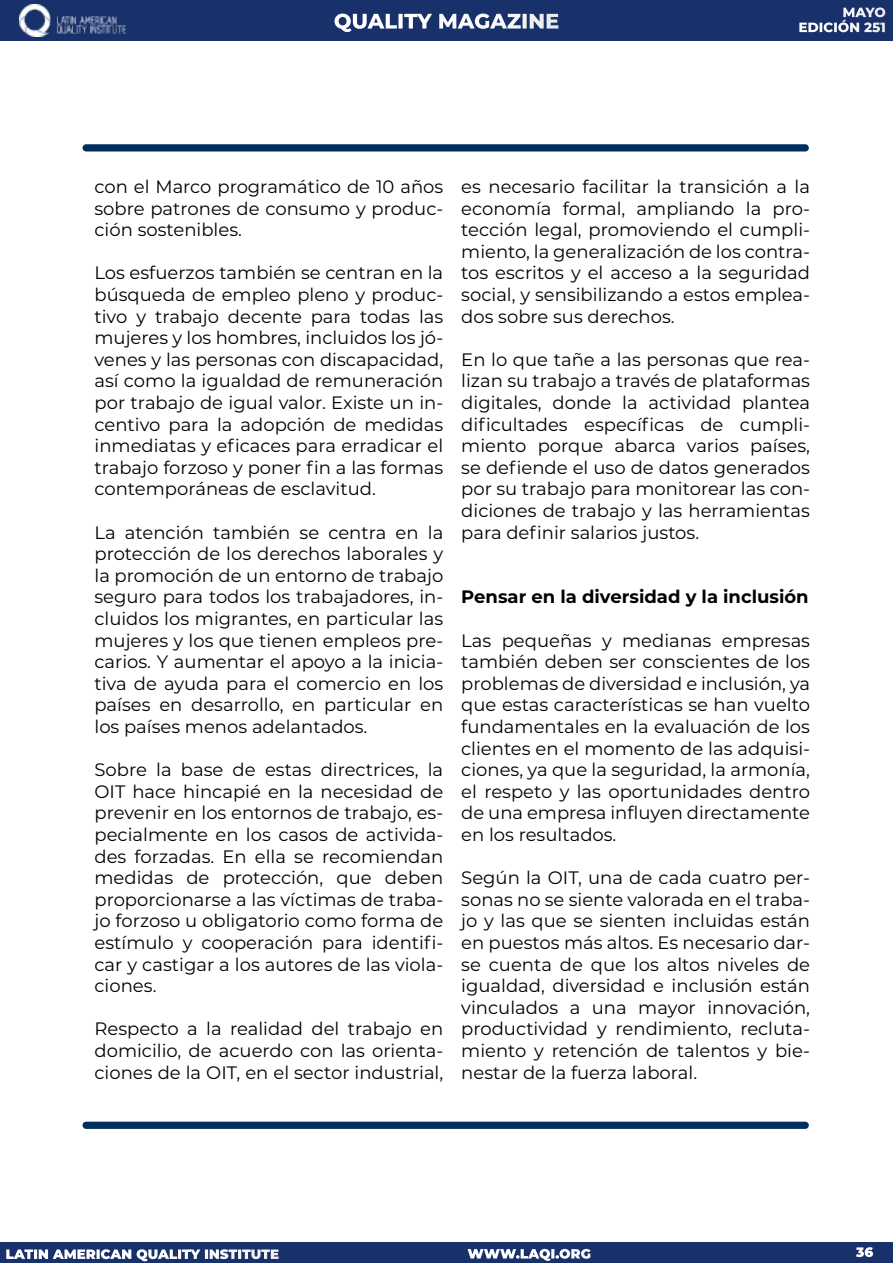
<style>
.page{position:relative;width:893px;height:1263px;background:#fff}
.page>*{position:absolute;margin:0;border:0;box-sizing:border-box;transform-origin:0 0}
.t1{font:800 21px "Montserrat";color:#fff}
.t2{font:18px/21.6px "Montserrat";color:#000;text-align:justify}
.t3{font:700 18px "Montserrat";color:#000}
.t4{font:900 13.5px "Montserrat";color:#fff}
.t5{font:800 13.5px/15px "Montserrat";color:#fff;text-align:right}
</style>
<div class="page">
<div style="left:1px;top:1242px;width:892px;height:21px;background:#18316b"></div>
<div style="left:0;top:0;width:893px;height:40px;background:#18316b"></div>
<img style="left:19px;top:4px;width:106px;height:32px">
<div style="left:83px;top:1122px;width:726px;height:7px;background:#002e5e;border-radius:4px"></div>
<div style="left:83px;top:144px;width:726px;height:7px;background:#002e5e;border-radius:4px"></div>
<p class="t1" style="left:334px;top:6px;width:227px">QUALITY MAGAZINE</p>
<p class="t5" style="left:798px;top:4px;width:89px">MAYO<br>EDICIÓN 251</p>
<p class="t2" style="left:94px;top:175px;width:350px">con el Marco programático de 10 años sobre patrones de consumo y produc&shy;ción sostenibles.</p>
<p class="t2" style="left:94px;top:262px;width:350px">Los esfuerzos también se centran en la búsqueda de empleo pleno y produc&shy;tivo y trabajo decente para todas las mujeres y los hombres, incluidos los jó&shy;venes y las personas con discapacidad, así como la igualdad de remuneración por trabajo de igual valor. Existe un in&shy;centivo para la adopción de medidas inmediatas y eficaces para erradicar el trabajo forzoso y poner fin a las formas contemporáneas de esclavitud.</p>
<p class="t2" style="left:94px;top:521px;width:350px">La atención también se centra en la protección de los derechos laborales y la promoción de un entorno de trabajo seguro para todos los trabajadores, in&shy;cluidos los migrantes, en particular las mujeres y los que tienen empleos pre&shy;carios. Y aumentar el apoyo a la inicia&shy;tiva de ayuda para el comercio en los países en desarrollo, en particular en los países menos adelantados.</p>
<p class="t2" style="left:94px;top:758px;width:350px">Sobre la base de estas directrices, la OIT hace hincapié en la necesidad de prevenir en los entornos de trabajo, es&shy;pecialmente en los casos de activida&shy;des forzadas. En ella se recomiendan medidas de protección, que deben proporcionarse a las víctimas de traba&shy;jo forzoso u obligatorio como forma de estímulo y cooperación para identifi&shy;car y castigar a los autores de las viola&shy;ciones.</p>
<p class="t2" style="left:94px;top:1018px;width:350px">Respecto a la realidad del trabajo en domicilio, de acuerdo con las orienta&shy;ciones de la OIT, en el sector industrial,</p>
<p class="t2" style="left:461px;top:175px;width:350px">es necesario facilitar la transición a la economía formal, ampliando la pro&shy;tección legal, promoviendo el cumpli&shy;miento, la generalización de los contra&shy;tos escritos y el acceso a la seguridad social, y sensibilizando a estos emplea&shy;dos sobre sus derechos.</p>
<p class="t2" style="left:461px;top:348px;width:350px">En lo que tañe a las personas que rea&shy;lizan su trabajo a través de plataformas digitales, donde la actividad plantea dificultades específicas de cumpli&shy;miento porque abarca varios países, se defiende el uso de datos generados por su trabajo para monitorear las con&shy;diciones de trabajo y las herramientas para definir salarios justos.</p>
<p class="t3" style="left:461px;top:584px;width:349px">Pensar en la diversidad y la inclusión</p>
<p class="t2" style="left:461px;top:629px;width:350px">Las pequeñas y medianas empresas también deben ser conscientes de los problemas de diversidad e inclusión, ya que estas características se han vuelto fundamentales en la evaluación de los clientes en el momento de las adquisi&shy;ciones, ya que la seguridad, la armonía, el respeto y las oportunidades dentro de una empresa influyen directamente en los resultados.</p>
<p class="t2" style="left:461px;top:866px;width:350px">Según la OIT, una de cada cuatro per&shy;sonas no se siente valorada en el traba&shy;jo y las que se sienten incluidas están en puestos más altos. Es necesario dar&shy;se cuenta de que los altos niveles de igualdad, diversidad e inclusión están vinculados a una mayor innovación, productividad y rendimiento, recluta&shy;miento y retención de talentos y bie&shy;nestar de la fuerza laboral.</p>
<p class="t4" style="left:6px;top:1244px;width:275px">LATIN AMERICAN QUALITY INSTITUTE</p>
<p class="t4" style="left:467px;top:1243px;width:125px">WWW.LAQI.ORG</p>
<p class="t4" style="left:856px;top:1242px;width:19px">36</p>
</div>
